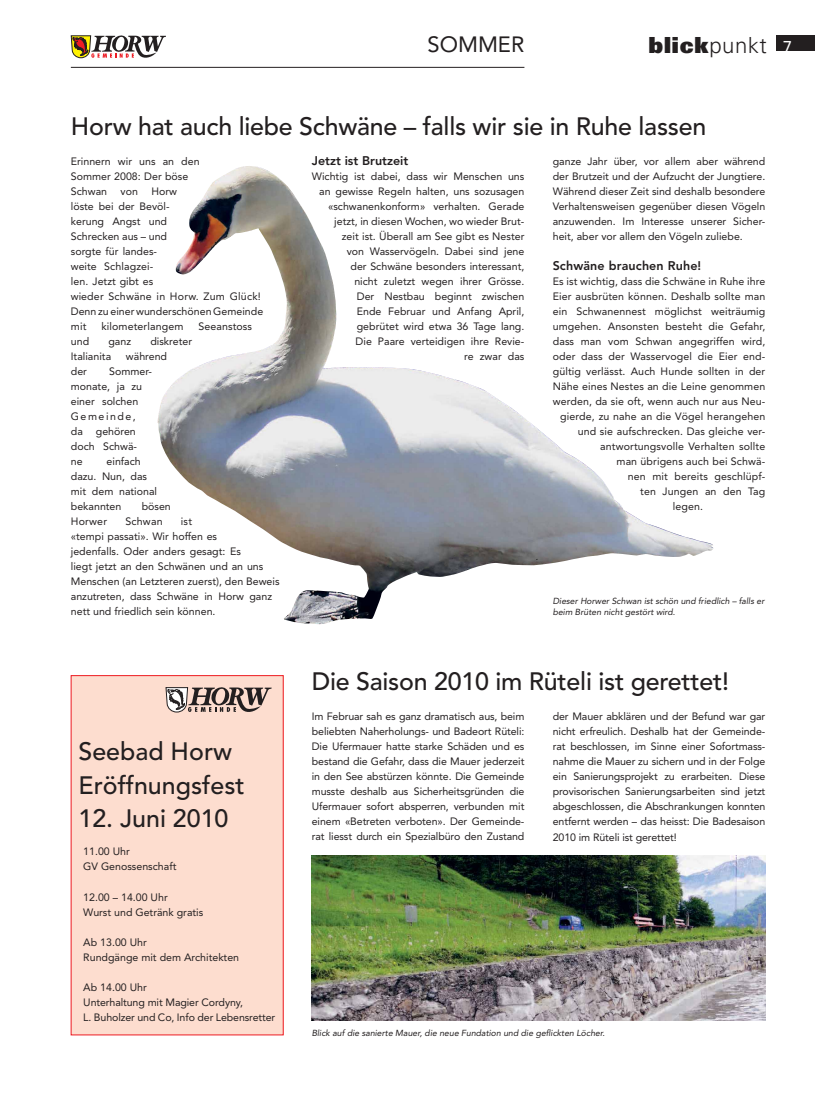
<style>
.page{position:relative;width:815px;height:1099px;background:#fff}
.page>*{position:absolute;margin:0;border:0;box-sizing:border-box;transform-origin:0 0}
.t1{font:500 25px/33.8px "Avenir";letter-spacing:-.01em;color:#231f20}
.t2{font:900 22.12px "Univers";letter-spacing:.04em;color:#231f20}
.t3{font:22px "Avenir";color:#231f20}
.t4{font:800 12.5px "Avenir";letter-spacing:.01em;color:#231f20}
.t5{font:10.62px/15px "Avenir";color:#231f20}
.t6{font:italic 8.75px/11.2px "Avenir";color:#231f20}
.s1{font-weight:300}
.s2{font-weight:400;font-size:15.88px;color:#fff}
</style>
<div class="page">
<svg style="left:70px;top:35px;width:95px;height:23px"></svg>
<hr style="left:71px;top:67px;width:453px;height:1px;background:#231f20">
<div style="left:776px;top:35px;width:39px;height:16px;background:#231f20"></div>
<img style="left:157px;top:169px;width:557px;height:455px">
<div style="left:71px;top:675px;width:212px;height:359px;background:#fdddcf"></div>
<svg style="left:166px;top:687px;width:106px;height:26px"></svg>
<img style="left:312px;top:855px;width:453px;height:165px">
<h3 class="t3" style="left:428px;top:35px;width:98px">SOMMER</h3>
<h2 class="t2" style="left:648px;top:37px;width:145px">blick<span class="s1">punkt</span> <span class="s2">7</span></h2>
<h1 class="t1" style="left:71px;top:112px;width:637px">Horw hat auch liebe Schwäne – falls wir sie in Ruhe lassen</h1>
<p class="t5" style="left:71px;top:155px;width:130px">Erinnern wir uns an den<br>Sommer 2008: Der böse<br>Schwan</p>
<p class="t4" style="left:312px;top:156px;width:98px">Jetzt ist Brutzeit</p>
<p class="t5" style="left:312px;top:170px;width:214px;text-align:right">Wichtig ist dabei, dass wir Menschen uns an gewisse Regeln halten, uns sozusagen «schwanenkonform» verhalten. Gerade jetzt, in diesen Wochen, wo wieder Brut-<br>zeit ist. Überall am See gibt es Nester<br>von Wasservögeln. Dabei sind jene<br>der Schwäne besonders interessant,<br>nicht zuletzt wegen ihrer Grösse.<br>Der Nestbau beginnt zwischen<br>Ende Februar und Anfang April,<br>gebrütet wird etwa 36 Tage lang.<br>Die Paare verteidigen ihre Revie-<br>re zwar das</p>
<p class="t5" style="left:553px;top:155px;width:214px;text-align:justify">ganze Jahr über, vor allem aber während der Brutzeit und der Aufzucht der Jungtiere.<br>Während dieser Zeit sind deshalb besondere Verhaltensweisen gegenüber diesen Vögeln anzuwenden. Im Interesse unserer Sicher&shy;heit, aber vor allem den Vögeln zuliebe.</p>
<p class="t4" style="left:553px;top:261px;width:150px">Schwäne brauchen Ruhe!</p>
<p class="t5" style="left:553px;top:275px;width:214px">Es ist wichtig, dass die Schwäne in Ruhe ihre</p>
<p class="t5" style="left:553px;top:290px;width:214px">Eier ausbrüten können. Deshalb sollte man</p>
<p class="t5" style="left:553px;top:305px;width:214px">ein Schwanennest möglichst weiträumig</p>
<p class="t5" style="left:553px;top:320px;width:214px">umgehen. Ansonsten besteht die Gefahr,</p>
<p class="t5" style="left:553px;top:335px;width:214px">dass man vom Schwan angegriffen wird,</p>
<p class="t5" style="left:553px;top:350px;width:214px">oder dass der Wasservogel die Eier end-</p>
<p class="t5" style="left:553px;top:365px;width:214px">gültig verlässt. Auch Hunde sollten in der</p>
<p class="t5" style="left:553px;top:380px;width:214px">Nähe eines Nestes an die Leine genommen</p>
<p class="t5" style="left:553px;top:395px;width:214px">werden, da sie oft, wenn auch nur aus Neu-</p>
<p class="t5" style="left:560px;top:410px;width:207px">gierde, zu nahe an die Vögel herangehen</p>
<p class="t5" style="left:578px;top:425px;width:189px">und sie aufschrecken. Das gleiche ver-</p>
<p class="t5" style="left:600px;top:440px;width:167px">antwortungsvolle Verhalten sollte</p>
<p class="t5" style="left:616px;top:455px;width:150px">man übrigens auch bei Schwä-</p>
<p class="t5" style="left:628px;top:470px;width:139px">nen mit bereits geschlüpf-</p>
<p class="t5" style="left:640px;top:485px;width:127px">ten Jungen an den Tag</p>
<p class="t5" style="left:673px;top:500px;width:32px">legen.</p>
<p class="t5" style="left:71px;top:185px;width:194px;text-indent:81px">Horw<br>löste bei der Bevöl-<br>kerung Angst und<br>Schrecken aus – und<br>sorgte für landes-<br>weite Schlagzei-<br>len. Jetzt gibt es<br>wieder Schwäne in Horw. Zum Glück!<br>Denn zu einer wunderschönen Gemeinde mit</p>
<p class="t5" style="left:121px;top:185px;width:19px">von</p>
<p class="t5" style="left:101px;top:320px;width:83px">kilometerlangem</p>
<p class="t5" style="left:198px;top:320px;width:55px">Seeanstoss</p>
<p class="t5" style="left:71px;top:335px;width:20px">und</p>
<p class="t5" style="left:108px;top:335px;width:24px">ganz</p>
<p class="t5" style="left:150px;top:335px;width:43px">diskreter</p>
<p class="t5" style="left:71px;top:350px;width:42px">Italianita</p>
<p class="t5" style="left:126px;top:350px;width:43px">während</p>
<p class="t5" style="left:71px;top:365px;width:18px">der</p>
<p class="t5" style="left:71px;top:365px;width:83px;text-indent:38px">Sommer&shy;monate, ja zu einer solchen<br>Gemeinde,<br>da gehören doch Schwä-<br>ne</p>
<p class="t5" style="left:71px;top:455px;width:88px;text-indent:36px">einfach dazu. Nun, das mit dem national bekannten</p>
<p class="t5" style="left:142px;top:500px;width:31px">bösen</p>
<p class="t5" style="left:71px;top:515px;width:38px">Horwer</p>
<p class="t5" style="left:125px;top:515px;width:39px">Schwan</p>
<p class="t5" style="left:71px;top:515px;width:210px;text-indent:110px">ist<br>«tempi passati». Wir hoffen es<br>jedenfalls. Oder anders gesagt: Es<br>liegt jetzt an den Schwänen und an uns<br>Menschen (an Letzteren zuerst), den Beweis anzutreten, dass Schwäne in Horw ganz nett und friedlich sein können.</p>
<h1 class="t1" style="left:78px;top:737px;width:168px">Seebad Horw<br>Eröffnungsfest</h1>
<h1 class="t1" style="left:78px;top:804px;width:152px">12. Juni 2010</h1>
<p class="t5" style="left:83px;top:845px;width:95px">11.00 Uhr<br>GV Genossenschaft</p>
<p class="t5" style="left:83px;top:890px;width:122px">12.00 – 14.00 Uhr<br>Wurst und Getränk gratis</p>
<p class="t5" style="left:83px;top:935px;width:157px">Ab 13.00 Uhr<br>Rundgänge mit dem Architekten</p>
<p class="t5" style="left:83px;top:980px;width:194px">Ab 14.00 Uhr<br>Unterhaltung mit Magier Cordyny,<br>L. Buholzer und Co, Info der Lebensretter</p>
<p class="t6" style="left:553px;top:595px;width:213px">Dieser Horwer Schwan ist schön und friedlich – falls er beim Brüten nicht gestört wird.</p>
<h1 class="t1" style="left:312px;top:667px;width:419px">Die Saison 2010 im Rüteli ist gerettet!</h1>
<p class="t5" style="left:312px;top:710px;width:214px;text-align:justify">Im Februar sah es ganz dramatisch aus, beim beliebten Naherholungs- und Badeort Rüteli:<br>Die Ufermauer hatte starke Schäden und es bestand die Gefahr, dass die Mauer jederzeit in den See abstürzen könnte. Die Gemeinde musste deshalb aus Sicherheitsgründen die Ufermauer sofort absperren, verbunden mit einem «Betreten verboten». Der Gemeinde&shy;rat liesst durch ein Spezialbüro den Zustand</p>
<p class="t5" style="left:553px;top:710px;width:214px;text-align:justify">der Mauer abklären und der Befund war gar nicht erfreulich. Deshalb hat der Gemeinde&shy;rat beschlossen, im Sinne einer Sofortmass&shy;nahme die Mauer zu sichern und in der Folge ein Sanierungsprojekt zu erarbeiten. Diese provisorischen Sanierungsarbeiten sind jetzt abgeschlossen, die Abschrankungen konnten entfernt werden – das heisst: Die Badesaison 2010 im Rüteli ist gerettet!</p>
<p class="t6" style="left:312px;top:1027px;width:295px">Blick auf die sanierte Mauer, die neue Fundation und die geflickten Löcher.</p>
</div>
